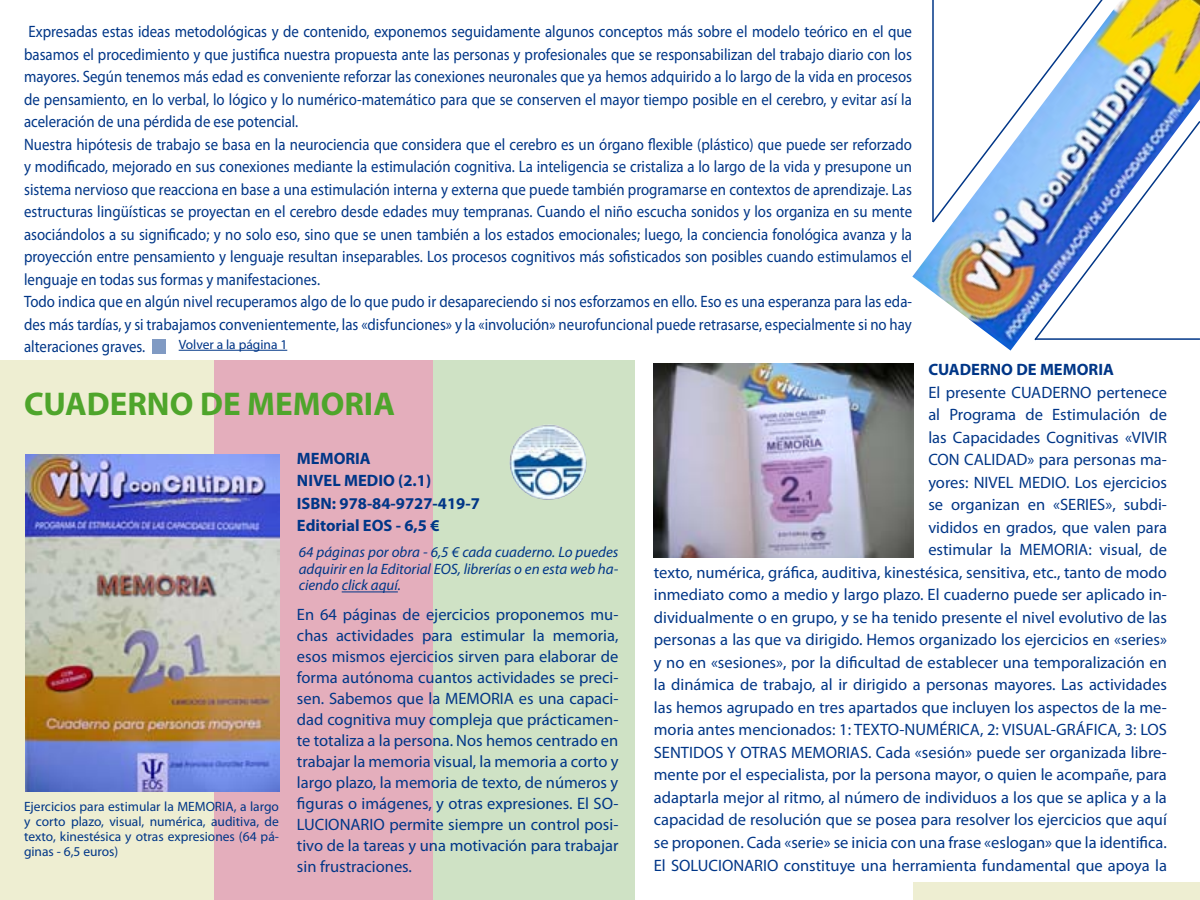
<style>
.page{position:relative;width:1200px;height:900px;background:#fff}
.page>*{position:absolute;margin:0;border:0;box-sizing:border-box;transform-origin:0 0}
.t1{font:700 33px "Myriad Pro";color:#4ea52b}
.t2{font:16.5px/22.5px "Myriad Pro";color:#003687;text-align:justify}
.t3{font:16.5px/22.5px "Myriad Pro";color:#003687;scale:.9 1}
.t4{font:700 16.5px/22.5px "Myriad Pro";color:#003687}
.t5{font:italic 15px/16.5px "Myriad Pro";color:#003687;text-align:justify}
.t6{font:13.5px/15px "Myriad Pro";color:#003687;text-align:justify}
</style>
<div class="page">
<div style="left:208px;top:360px;width:225px;height:540px;background:#e4aebc"></div>
<div style="left:0;top:360px;width:213px;height:540px;background:#eeeed2"></div>
<div style="left:433px;top:360px;width:202px;height:540px;background:#cfe2c5"></div>
<img style="left:26px;top:455px;width:253px;height:337px">
<img style="left:509px;top:424px;width:77px;height:76px">
<hr style="left:342px;top:592px;width:56px;height:1px;background:#003687">
<img style="left:912px;top:252px;width:105px;height:99px">
<img style="left:654px;top:363px;width:259px;height:195px">
<img style="left:931px;top:0;width:269px;height:342px">
<hr style="left:1035px;top:338px;width:165px;height:2px;background:#003687">
<div style="left:152px;top:339px;width:14px;height:15px;background:#809ac3"></div>
<div style="left:914px;top:883px;width:286px;height:17px;background:#eeeed2"></div>
<hr style="left:179px;top:350px;width:108px;height:1px;background:#003687">
<p class="t3" style="left:24px;top:20px;width:988px">Expresadas estas ideas metodológicas y de contenido, exponemos seguidamente algunos conceptos más sobre el modelo teórico en el que basamos el procedimiento y que justifica nuestra propuesta ante las personas y profesionales que se responsabilizan del trabajo diario con los mayores. Según tenemos más edad es conveniente reforzar las conexiones neuronales que ya hemos adquirido a lo largo de la vida en procesos de pensamiento, en lo verbal, lo lógico y lo numérico-matemático para que se conserven el mayor tiempo posible en el cerebro, y evitar así la aceleración de una pérdida de ese potencial.<br>Nuestra hipótesis de trabajo se basa en la neurociencia que considera que el cerebro es un órgano flexible (plástico) que puede ser reforzado y modificado, mejorado en sus conexiones mediante la estimulación cognitiva. La inteligencia se cristaliza a lo largo de la vida y presupone un sistema nervioso que reacciona en base a una estimulación interna y externa que puede también programarse en contextos de aprendizaje. Las estructuras lingüísticas se proyectan en el cerebro desde edades muy tempranas. Cuando el niño escucha sonidos y los organiza en su mente asociándolos a su significado; y no solo eso, sino que se unen también a los estados emocionales; luego, la conciencia fonológica avanza y la proyección entre pensamiento y lenguaje resultan inseparables. Los procesos cognitivos más sofisticados son posibles cuando estimulamos el lenguaje en todas sus formas y manifestaciones.<br>Todo indica que en algún nivel recuperamos algo de lo que pudo ir desapareciendo si nos esforzamos en ello. Eso es una esperanza para las eda&shy;des más tardías, y si trabajamos convenientemente, las «disfunciones» y la «involución» neurofuncional puede retrasarse, especialmente si no hay alteraciones graves.</p>
<h1 class="t1" style="left:24px;top:382px;width:373px">CUADERNO DE MEMORIA</h1>
<p class="t6" style="left:179px;top:337px;width:110px">Volver a la página 1</p>
<p class="t4" style="left:928px;top:358px;width:187px">CUADERNO DE MEMORIA</p>
<p class="t2" style="left:654px;top:381px;width:515px;text-align:right">El presente CUADERNO pertenece<br>al Programa de Estimulación de<br>las Capacidades Cognitivas «VIVIR<br>CON CALIDAD» para personas ma-<br>yores: NIVEL MEDIO. Los ejercicios<br>se organizan en «SERIES», subdi-<br>vididos en grados, que valen para<br>estimular la MEMORIA: visual, de<br>texto, numérica, gráfica, auditiva, kinestésica, sensitiva, etc., tanto de modo inmediato como a medio y largo plazo. El cuaderno puede ser aplicado in&shy;dividualmente o en grupo, y se ha tenido presente el nivel evolutivo de las personas a las que va dirigido. Hemos organizado los ejercicios en «series» y no en «sesiones», por la dificultad de establecer una temporalización en la dinámica de trabajo, al ir dirigido a personas mayores. Las actividades las hemos agrupado en tres apartados que incluyen los aspectos de la me&shy;moria antes mencionados: 1: TEXTO-NUMÉRICA, 2: VISUAL-GRÁFICA, 3: LOS SENTIDOS Y OTRAS MEMORIAS. Cada «sesión» puede ser organizada libre&shy;mente por el especialista, por la persona mayor, o quien le acompañe, para adaptarla mejor al ritmo, al número de individuos a los que se aplica y a la capacidad de resolución que se posea para resolver los ejercicios que aquí se proponen. Cada «serie» se inicia con una frase «eslogan» que la identifica.<br>El SOLUCIONARIO constituye una herramienta fundamental que apoya la</p>
<p class="t4" style="left:297px;top:447px;width:184px">MEMORIA<br>NIVEL MEDIO (2.1)<br>ISBN: 978-84-9727-419-7<br>Editorial EOS - 6,5 €</p>
<p class="t5" style="left:299px;top:544px;width:321px">64 páginas por obra - 6,5 € cada cuaderno. Lo puedes adquirir en la Editorial EOS, librerías o en esta web ha&shy;ciendo click aquí.</p>
<p class="t2" style="left:297px;top:604px;width:323px;line-height:21px">En 64 páginas de ejercicios proponemos mu&shy;chas actividades para estimular la memoria, esos mismos ejercicios sirven para elaborar de forma autónoma cuantos actividades se preci&shy;sen. Sabemos que la MEMORIA es una capaci&shy;dad cognitiva muy compleja que prácticamen&shy;te totaliza a la persona. Nos hemos centrado en trabajar la memoria visual, la memoria a corto y largo plazo, la memoria de texto, de números y figuras o imágenes, y otras expresiones. El SO-LUCIONARIO permite siempre un control posi&shy;tivo de la tareas y una motivación para trabajar sin frustraciones.</p>
<p class="t6" style="left:24px;top:799px;width:256px">Ejercicios para estimular la MEMORIA, a largo y corto plazo, visual, numérica, auditiva, de texto, kinestésica y otras expresiones (64 pá&shy;ginas - 6,5 euros)</p>
</div>
